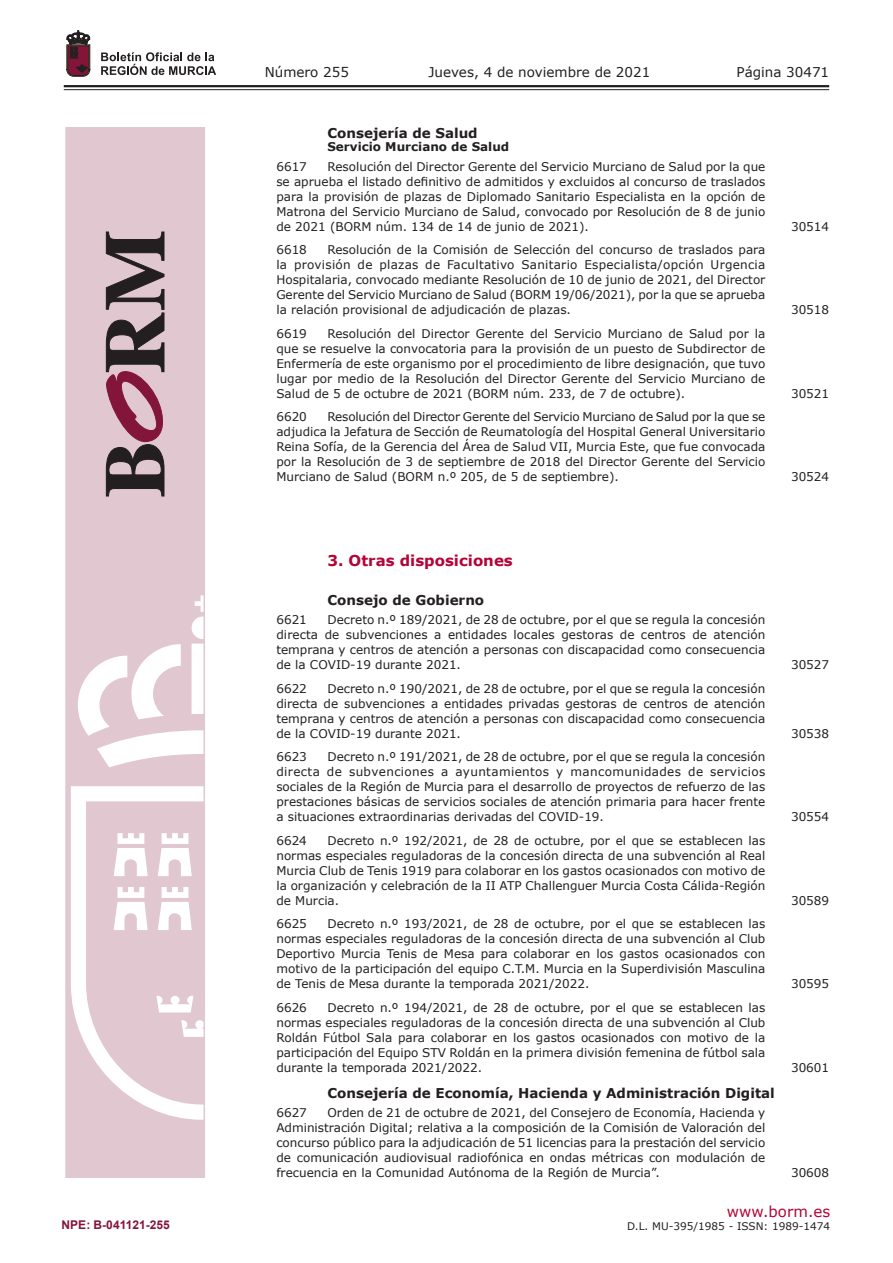
<style>
.page{position:relative;width:893px;height:1263px;background:#fff}
.page>*{position:absolute;margin:0;border:0;box-sizing:border-box;transform-origin:0 0}
.t1{font:700 15px "Verdana";color:#b30437}
.t2{font:15px "Verdana";color:#b30437}
.t3{font:700 13.5px "Verdana";color:#231f20}
.t4{font:13.5px "Verdana";color:#231f20}
.t5{font:12px/15px "Verdana";color:#231f20;text-align:justify}
.t6{font:700 12px "Verdana";color:#231f20}
.t7{font:700 12px "Arial";color:#83143a}
.t8{font:10.5px "Verdana";color:#231f20}
</style>
<div class="page">
<hr style="left:64px;top:85px;width:765px;height:2px;background:#231f20">
<hr style="left:64px;top:89px;width:765px;height:1px;background:#231f20">
<svg style="left:101px;top:52px;width:115px;height:23px"></svg>
<svg style="left:67px;top:31px;width:23px;height:45px"></svg>
<svg style="left:65px;top:128px;width:140px;height:1050px;background:#e5cfd7"></svg>
<svg style="left:106px;top:232px;width:58px;height:264px;background:#8b6f79"></svg>
<p class="t7" style="left:62px;top:1216px;width:110px">NPE: B-041121-255</p>
<p class="t4" style="left:265px;top:62px;width:86px">Número 255</p>
<p class="t4" style="left:428px;top:62px;width:223px">Jueves, 4 de noviembre de 2021</p>
<p class="t4" style="left:736px;top:62px;width:94px">Página 30471</p>
<p class="t3" style="left:327px;top:123px;width:152px">Consejería de Salud</p>
<p class="t6" style="left:327px;top:139px;width:183px">Servicio Murciano de Salud</p>
<p class="t5" style="left:276px;top:159px;width:490px;text-indent:51px">Resolución del Director Gerente del Servicio Murciano de Salud por la que se aprueba el listado definitivo de admitidos y excluidos al concurso de traslados para la provisión de plazas de Diplomado Sanitario Especialista en la opción de Matrona del Servicio Murciano de Salud, convocado por Resolución de 8 de junio de 2021 (BORM núm. 134 de 14 de junio de 2021).</p>
<p class="t5" style="left:276px;top:159px;width:32px">6617</p>
<p class="t5" style="left:276px;top:242px;width:490px;text-indent:51px">Resolución de la Comisión de Selección del concurso de traslados para la provisión de plazas de Facultativo Sanitario Especialista/opción Urgencia Hospitalaria, convocado mediante Resolución de 10 de junio de 2021, del Director Gerente del Servicio Murciano de Salud (BORM 19/06/2021), por la que se aprueba la relación provisional de adjudicación de plazas.</p>
<p class="t5" style="left:276px;top:242px;width:32px">6618</p>
<p class="t5" style="left:276px;top:326px;width:490px;text-indent:51px">Resolución del Director Gerente del Servicio Murciano de Salud por la que se resuelve la convocatoria para la provisión de un puesto de Subdirector de Enfermería de este organismo por el procedimiento de libre designación, que tuvo lugar por medio de la Resolución del Director Gerente del Servicio Murciano de Salud de 5 de octubre de 2021 (BORM núm. 233, de 7 de octubre).</p>
<p class="t5" style="left:276px;top:326px;width:32px">6619</p>
<p class="t5" style="left:276px;top:409px;width:490px;text-indent:51px">Resolución del Director Gerente del Servicio Murciano de Salud por la que se adjudica la Jefatura de Sección de Reumatología del Hospital General Universitario Reina Sofía, de la Gerencia del Área de Salud VII, Murcia Este, que fue convocada por la Resolución de 3 de septiembre de 2018 del Director Gerente del Servicio Murciano de Salud (BORM n.º 205, de 5 de septiembre).</p>
<p class="t5" style="left:276px;top:409px;width:32px">6620</p>
<p class="t5" style="left:791px;top:219px;width:40px">30514</p>
<p class="t5" style="left:791px;top:302px;width:40px">30518</p>
<p class="t5" style="left:791px;top:386px;width:40px">30521</p>
<p class="t5" style="left:791px;top:469px;width:40px">30524</p>
<p class="t1" style="left:327px;top:550px;width:187px">3. Otras disposiciones</p>
<p class="t3" style="left:327px;top:590px;width:158px">Consejo de Gobierno</p>
<p class="t5" style="left:276px;top:612px;width:490px;text-indent:51px">Decreto n.º 189/2021, de 28 de octubre, por el que se regula la concesión directa de subvenciones a entidades locales gestoras de centros de atención temprana y centros de atención a personas con discapacidad como consecuencia de la COVID-19 durante 2021.</p>
<p class="t5" style="left:276px;top:612px;width:32px">6621</p>
<p class="t5" style="left:276px;top:681px;width:490px;text-indent:51px">Decreto n.º 190/2021, de 28 de octubre, por el que se regula la concesión directa de subvenciones a entidades privadas gestoras de centros de atención temprana y centros de atención a personas con discapacidad como consecuencia de la COVID-19 durante 2021.</p>
<p class="t5" style="left:276px;top:681px;width:32px">6622</p>
<p class="t5" style="left:276px;top:749px;width:490px;text-indent:51px">Decreto n.º 191/2021, de 28 de octubre, por el que se regula la concesión directa de subvenciones a ayuntamientos y mancomunidades de servicios sociales de la Región de Murcia para el desarrollo de proyectos de refuerzo de las prestaciones básicas de servicios sociales de atención primaria para hacer frente a situaciones extraordinarias derivadas del COVID-19.</p>
<p class="t5" style="left:276px;top:749px;width:32px">6623</p>
<p class="t5" style="left:276px;top:833px;width:491px;text-indent:51px">Decreto n.º 192/2021, de 28 de octubre, por el que se establecen las normas especiales reguladoras de la concesión directa de una subvención al Real Murcia Club de Tenis 1919 para colaborar en los gastos ocasionados con motivo de la organización y celebración de la II ATP Challenguer Murcia Costa Cálida-Región de Murcia.</p>
<p class="t5" style="left:276px;top:833px;width:32px">6624</p>
<p class="t5" style="left:276px;top:916px;width:490px;text-indent:51px">Decreto n.º 193/2021, de 28 de octubre, por el que se establecen las normas especiales reguladoras de la concesión directa de una subvención al Club Deportivo Murcia Tenis de Mesa para colaborar en los gastos ocasionados con motivo de la participación del equipo C.T.M. Murcia en la Superdivisión Masculina de Tenis de Mesa durante la temporada 2021/2022.</p>
<p class="t5" style="left:276px;top:916px;width:32px">6625</p>
<p class="t5" style="left:276px;top:1000px;width:490px;text-indent:51px">Decreto n.º 194/2021, de 28 de octubre, por el que se establecen las normas especiales reguladoras de la concesión directa de una subvención al Club Roldán Fútbol Sala para colaborar en los gastos ocasionados con motivo de la participación del Equipo STV Roldán en la primera división femenina de fútbol sala durante la temporada 2021/2022.</p>
<p class="t5" style="left:276px;top:1000px;width:32px">6626</p>
<p class="t3" style="left:327px;top:1083px;width:449px">Consejería de Economía, Hacienda y Administración Digital</p>
<p class="t5" style="left:276px;top:1105px;width:490px;text-indent:51px">Orden de 21 de octubre de 2021, del Consejero de Economía, Hacienda y Administración Digital; relativa a la composición de la Comisión de Valoración del concurso público para la adjudicación de 51 licencias para la prestación del servicio de comunicación audiovisual radiofónica en ondas métricas con modulación de frecuencia en la Comunidad Autónoma de la Región de Murcia”.</p>
<p class="t5" style="left:276px;top:1105px;width:32px">6627</p>
<p class="t5" style="left:791px;top:657px;width:40px">30527</p>
<p class="t5" style="left:791px;top:726px;width:40px">30538</p>
<p class="t5" style="left:791px;top:809px;width:40px">30554</p>
<p class="t5" style="left:791px;top:893px;width:40px">30589</p>
<p class="t5" style="left:791px;top:976px;width:40px">30595</p>
<p class="t5" style="left:791px;top:1060px;width:40px">30601</p>
<p class="t5" style="left:791px;top:1165px;width:40px">30608</p>
<p class="t2" style="left:727px;top:1201px;width:105px">www.borm.es</p>
<p class="t8" style="left:627px;top:1218px;width:205px">D.L. MU-395/1985 - ISSN: 1989-1474</p>
</div>
